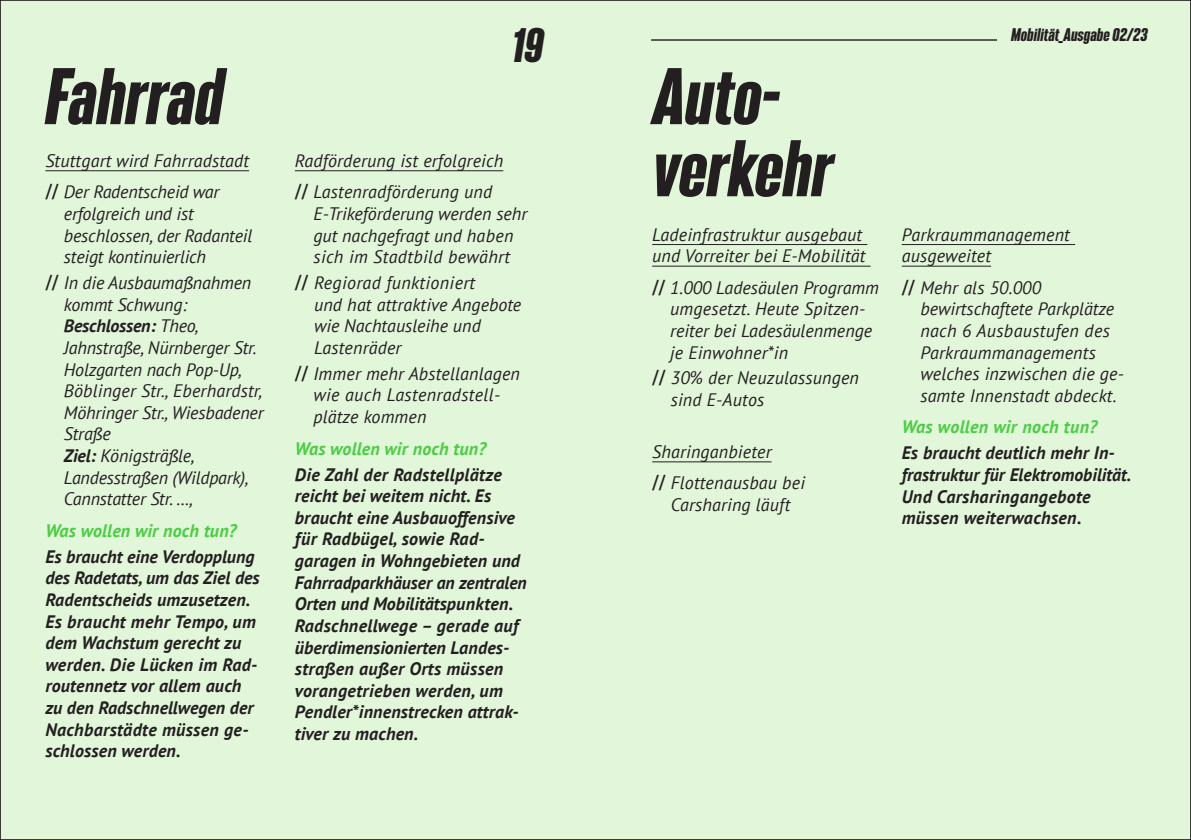
<style>
.page{position:relative;width:1191px;height:840px;background:#fff}
.page>*{position:absolute;margin:0;border:0;box-sizing:border-box;transform-origin:0 0}
.t1{font:italic 700 70px/72px "Bereit";color:#231f20}
.t2{font:italic 700 42.2px "Bereit";color:#231f20}
.t3{font:italic 18px/21.6px "PT Sans";letter-spacing:.01em;color:#231f20}
.t4{font:italic 700 18px/21.6px "PT Sans";letter-spacing:.01em;color:#231f20}
.t5{font:italic 18px/21.6px "PT Sans";letter-spacing:-.01em;color:#231f20}
.t6{font:italic 700 18px "PT Sans";letter-spacing:.01em;color:#49ce42}
.t7{font:italic 700 16px "Bereit";color:#231f20}
.s1{font-family:"DINOT";font-weight:500;font-style:normal}
.s2{font-weight:700}
</style>
<div class="page">
<div style="left:0;top:0;width:1191px;height:839px;background:#e2f6da"></div>
<hr style="left:45px;top:170px;width:204px;height:1px;background:#231f20">
<hr style="left:295px;top:170px;width:208px;height:1px;background:#231f20">
<hr style="left:651px;top:39px;width:346px;height:2px;background:#231f20">
<hr style="left:652px;top:244px;width:215px;height:1px;background:#231f20">
<hr style="left:652px;top:265px;width:218px;height:1px;background:#231f20">
<hr style="left:652px;top:461px;width:119px;height:1px;background:#231f20">
<hr style="left:901px;top:244px;width:174px;height:1px;background:#231f20">
<hr style="left:901px;top:265px;width:90px;height:1px;background:#231f20">
<p class="t1" style="left:45px;top:61px;width:180px">Fahrrad</p>
<p class="t3" style="left:45px;top:149px;width:205px">Stuttgart wird Fahrradstadt</p>
<p class="t5" style="left:64px;top:181px;width:190px;text-indent:-19px"><span class="s1">//</span> Der Radentscheid war erfolgreich und ist beschlossen, der Radanteil steigt kontinuierlich</p>
<p class="t5" style="left:64px;top:271px;width:201px;text-indent:-19px"><span class="s1">//</span> In die Ausbaumaßnahmen kommt Schwung:<br><span class="s2">Beschlossen:</span> Theo,<br>Jahnstraße, Nürnberger Str.<br>Holzgarten nach Pop-Up,<br>Böblinger Str., Eberhardstr,<br>Möhringer Str., Wiesbadener<br>Straße<br><span class="s2">Ziel:</span> Königsträßle,<br>Landesstraßen (Wildpark),<br>Cannstatter Str. …,</p>
<p class="t6" style="left:45px;top:518px;width:193px">Was wollen wir noch tun?</p>
<p class="t4" style="left:45px;top:545px;width:216px">Es braucht eine Verdopplung des Radetats, um das Ziel des<br>Radentscheids umzusetzen.<br>Es braucht mehr Tempo, um dem Wachstum gerecht zu werden. Die Lücken im Rad&shy;routennetz vor allem auch zu den Radschnellwegen der<br>Nachbarstädte müssen ge&shy;schlossen werden.</p>
<p class="t2" style="left:512px;top:20px;width:33px">19</p>
<p class="t3" style="left:295px;top:149px;width:210px">Radförderung ist erfolgreich</p>
<p class="t3" style="left:313px;top:181px;width:215px;text-indent:-19px"><span class="s1">//</span> Lastenradförderung und<br>E-Trikeförderung werden sehr gut nachgefragt und haben sich im Stadtbild bewährt</p>
<p class="t3" style="left:314px;top:271px;width:209px;text-indent:-19px"><span class="s1">//</span> Regiorad funktioniert<br>und hat attraktive Angebote wie Nachtausleihe und<br>Lastenräder</p>
<p class="t3" style="left:313px;top:362px;width:208px;text-indent:-19px"><span class="s1">//</span> Immer mehr Abstellanlagen wie auch Lastenradstell&shy;plätze kommen</p>
<p class="t6" style="left:295px;top:436px;width:193px">Was wollen wir noch tun?</p>
<p class="t4" style="left:295px;top:462px;width:233px">Die Zahl der Radstellplätze reicht bei weitem nicht. Es braucht eine Ausbauoffensive für Radbügel, sowie Rad&shy;garagen in Wohngebieten und<br>Fahrradparkhäuser an zentralen<br>Orten und Mobilitätspunkten.<br>Radschnellwege – gerade auf überdimensionierten Landes&shy;straßen außer Orts müssen vorangetrieben werden, um<br>Pendler*innenstrecken attrak&shy;tiver zu machen.</p>
<p class="t1" style="left:652px;top:61px;width:182px">Auto&shy;verkehr</p>
<p class="t3" style="left:652px;top:223px;width:215px">Ladeinfrastruktur ausgebaut und Vorreiter bei E-Mobilität</p>
<p class="t3" style="left:670px;top:276px;width:210px;text-indent:-18px"><span class="s1">//</span> 1.000 Ladesäulen Programm umgesetzt. Heute Spitzen&shy;reiter bei Ladesäulenmenge je Einwohner*in</p>
<p class="t3" style="left:671px;top:367px;width:190px;text-indent:-19px"><span class="s1">//</span> 30% der Neuzulassungen sind E-Autos</p>
<p class="t3" style="left:652px;top:440px;width:121px">Sharinganbieter</p>
<p class="t3" style="left:652px;top:471px;width:154px;text-align:center"><span class="s1">//</span> Flottenausbau bei<br>Carsharing läuft</p>
<p class="t7" style="left:1011px;top:25px;width:138px">Mobilität_Ausgabe 02/23</p>
<p class="t3" style="left:901px;top:223px;width:170px">Parkraummanagement ausgeweitet</p>
<p class="t3" style="left:920px;top:276px;width:205px;text-indent:-19px"><span class="s1">//</span> Mehr als 50.000 bewirtschaftete Parkplätze nach 6 Ausbaustufen des<br>Parkraummanagements welches inzwischen die ge&shy;samte Innenstadt abdeckt.</p>
<p class="t6" style="left:901px;top:415px;width:197px">Was wollen wir noch tun?</p>
<p class="t4" style="left:901px;top:441px;width:231px">Es braucht deutlich mehr In&shy;frastruktur für Elektromobilität.<br>Und Carsharingangebote müssen weiterwachsen.</p>
</div>
